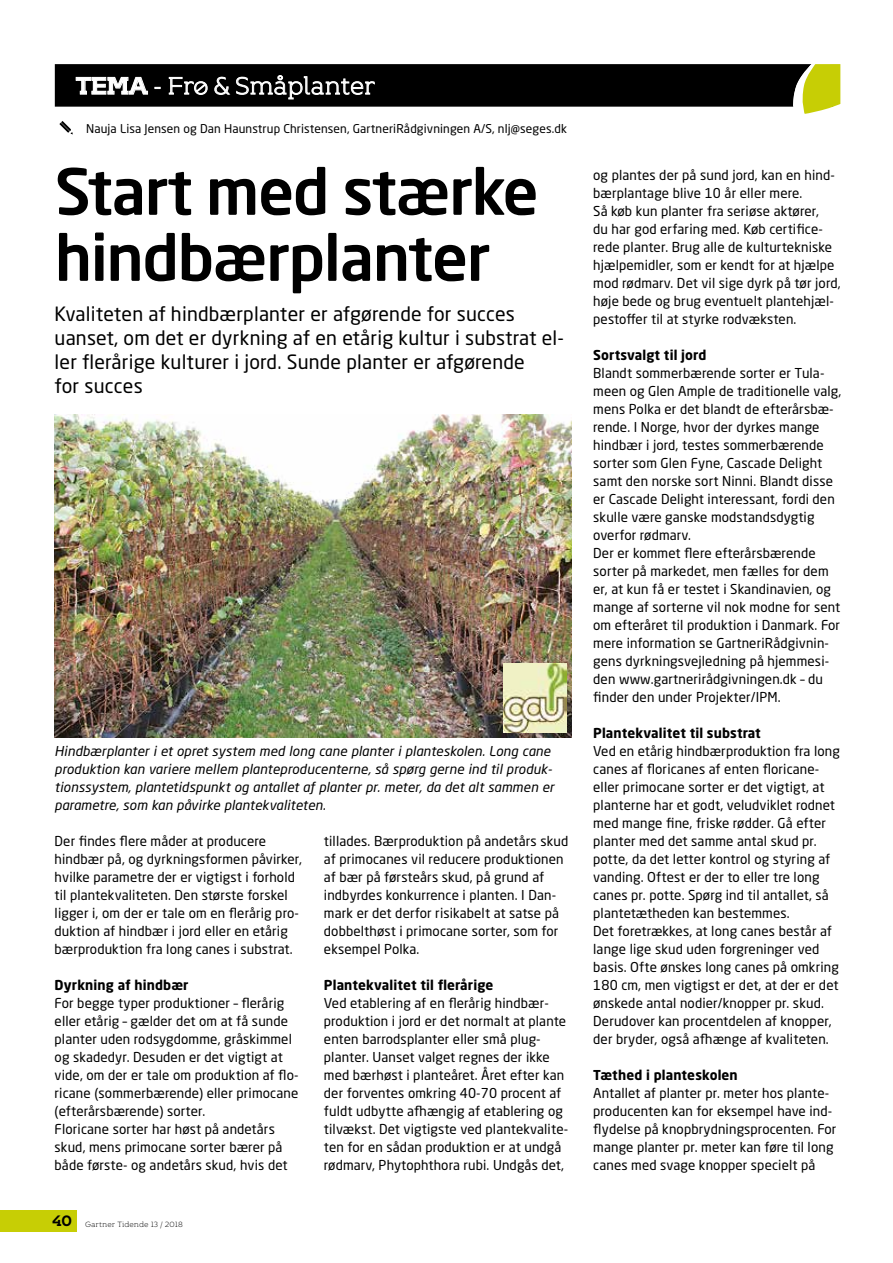
<style>
.page{position:relative;width:893px;height:1263px;background:#fff}
.page>*{position:absolute;margin:0;border:0;box-sizing:border-box;transform-origin:0 0}
.t1{font:500 63px/66px "Neo Sans";letter-spacing:-.02em;color:#000}
.t2{font:300 24px "Kontrapunkt Bob";letter-spacing:-.02em;color:#fff}
.t3{font:19.5px/24px "Neo Sans";letter-spacing:.01em;color:#000}
.t4{font:13.5px/18px "Neo Sans Std";letter-spacing:.01em;color:#000}
.t5{font:italic 13.5px/18px "Neo Sans";letter-spacing:.01em;color:#000}
.t6{font:700 13.5px "Neo Sans";letter-spacing:.01em;color:#000}
.t7{font:12px "Neo Sans Std";letter-spacing:.01em;color:#000}
.t8{font:300 7.5px "Kontrapunkt Bob";color:#000}
.s1{font-weight:700}
.s2{font-weight:700;font-size:15px}
</style>
<div class="page">
<div style="left:0;top:1210px;width:77px;height:21px;background:#c7ce05"></div>
<svg style="left:55px;top:64px;width:785px;height:50px;background:#313129"></svg>
<div style="left:50px;top:111px;width:526px;height:34px;background:#fff"></div>
<svg style="left:59px;top:121px;width:14px;height:13px"></svg>
<img style="left:55px;top:415px;width:517px;height:323px">
<img style="left:503px;top:664px;width:63px;height:69px">
<h2 class="t2" style="left:76px;top:73px;width:300px"><span class="s1">TEMA</span> - Frø &amp; Småplanter</h2>
<p class="t7" style="left:86px;top:121px;width:482px">Nauja Lisa Jensen og Dan Haunstrup Christensen, GartneriRådgivningen A/S, nlj@seges.dk</p>
<h1 class="t1" style="left:55px;top:157px;width:485px">Start med stærke hindbærplanter</h1>
<h3 class="t3" style="left:55px;top:302px;width:511px">Kvaliteten af hindbærplanter er afgørende for succes uanset, om det er dyrkning af en etårig kultur i substrat el&shy;ler flerårige kulturer i jord. Sunde planter er afgørende<br>for succes</h3>
<p class="t5" style="left:55px;top:742px;width:501px">Hindbærplanter i et opret system med long cane planter i planteskolen. Long cane produktion kan variere mellem planteproducenterne, så spørg gerne ind til produk&shy;tionssystem, plantetidspunkt og antallet af planter pr. meter, da det alt sammen er parametre, som kan påvirke plantekvaliteten.</p>
<p class="t4" style="left:55px;top:832px;width:249px">Der findes flere måder at producere hindbær på, og dyrkningsformen påvirker, hvilke parametre der er vigtigst i forhold til plantekvaliteten. Den største forskel ligger i, om der er tale om en flerårig pro&shy;duktion af hindbær i jord eller en etårig bærproduktion fra long canes i substrat.</p>
<p class="t6" style="left:55px;top:976px;width:135px">Dyrkning af hindbær</p>
<p class="t4" style="left:55px;top:994px;width:246px">For begge typer produktioner – flerårig eller etårig – gælder det om at få sunde planter uden rodsygdomme, gråskimmel og skadedyr. Desuden er det vigtigt at vide, om der er tale om produktion af flo&shy;ricane (sommerbærende) eller primocane (efterårsbærende) sorter.<br>Floricane sorter har høst på andetårs skud, mens primocane sorter bærer på både første- og andetårs skud, hvis det</p>
<p class="t8" style="left:52px;top:1220px;width:132px"><span class="s2">40</span> Gartner Tidende 13 / 2018</p>
<p class="t4" style="left:324px;top:832px;width:246px">tillades. Bærproduktion på andetårs skud af primocanes vil reducere produktionen af bær på førsteårs skud, på grund af indbyrdes konkurrence i planten. I Dan&shy;mark er det derfor risikabelt at satse på dobbelthøst i primocane sorter, som for eksempel Polka.</p>
<p class="t6" style="left:324px;top:976px;width:171px">Plantekvalitet til flerårige</p>
<p class="t4" style="left:324px;top:994px;width:246px">Ved etablering af en flerårig hindbær&shy;produktion i jord er det normalt at plante enten barrodsplanter eller små plug&shy;planter. Uanset valget regnes der ikke med bærhøst i planteåret. Året efter kan der forventes omkring 40-70 procent af fuldt udbytte afhængig af etablering og tilvækst. Det vigtigste ved plantekvalite&shy;ten for en sådan produktion er at undgå rødmarv, Phytophthora rubi. Undgås det,</p>
<p class="t4" style="left:593px;top:166px;width:249px">og plantes der på sund jord, kan en hind&shy;bærplantage blive 10 år eller mere.<br>Så køb kun planter fra seriøse aktører,<br>du har god erfaring med. Køb certifice&shy;rede planter. Brug alle de kulturtekniske hjælpemidler, som er kendt for at hjælpe mod rødmarv. Det vil sige dyrk på tør jord, høje bede og brug eventuelt plantehjæl&shy;pestoffer til at styrke rodvæksten.</p>
<p class="t6" style="left:593px;top:346px;width:115px">Sortsvalgt til jord</p>
<p class="t4" style="left:593px;top:364px;width:250px">Blandt sommerbærende sorter er Tula&shy;meen og Glen Ample de traditionelle valg, mens Polka er det blandt de efterårsbæ&shy;rende. I Norge, hvor der dyrkes mange hindbær i jord, testes sommerbærende sorter som Glen Fyne, Cascade Delight samt den norske sort Ninni. Blandt disse er Cascade Delight interessant, fordi den skulle være ganske modstandsdygtig overfor rødmarv.<br>Der er kommet flere efterårsbærende sorter på markedet, men fælles for dem er, at kun få er testet i Skandinavien, og mange af sorterne vil nok modne for sent om efteråret til produktion i Danmark. For mere information se GartneriRådgivnin&shy;gens dyrkningsvejledning på hjemmesi&shy;den www.gartnerirådgivningen.dk – du finder den under Projekter/IPM.</p>
<p class="t6" style="left:593px;top:724px;width:169px">Plantekvalitet til substrat</p>
<p class="t4" style="left:593px;top:742px;width:248px">Ved en etårig hindbærproduktion fra long canes af floricanes af enten floricane&shy;eller primocane sorter er det vigtigt, at planterne har et godt, veludviklet rodnet med mange fine, friske rødder. Gå efter planter med det samme antal skud pr. potte, da det letter kontrol og styring af vanding. Oftest er der to eller tre long canes pr. potte. Spørg ind til antallet, så plantetætheden kan bestemmes.<br>Det foretrækkes, at long canes består af lange lige skud uden forgreninger ved basis. Ofte ønskes long canes på omkring 180 cm, men vigtigst er det, at der er det ønskede antal nodier/knopper pr. skud.<br>Derudover kan procentdelen af knopper, der bryder, også afhænge af kvaliteten.</p>
<p class="t6" style="left:593px;top:1066px;width:146px">Tæthed i planteskolen</p>
<p class="t4" style="left:593px;top:1084px;width:245px">Antallet af planter pr. meter hos plante&shy;producenten kan for eksempel have ind&shy;flydelse på knopbrydningsprocenten. For mange planter pr. meter kan føre til long canes med svage knopper specielt på</p>
</div>
